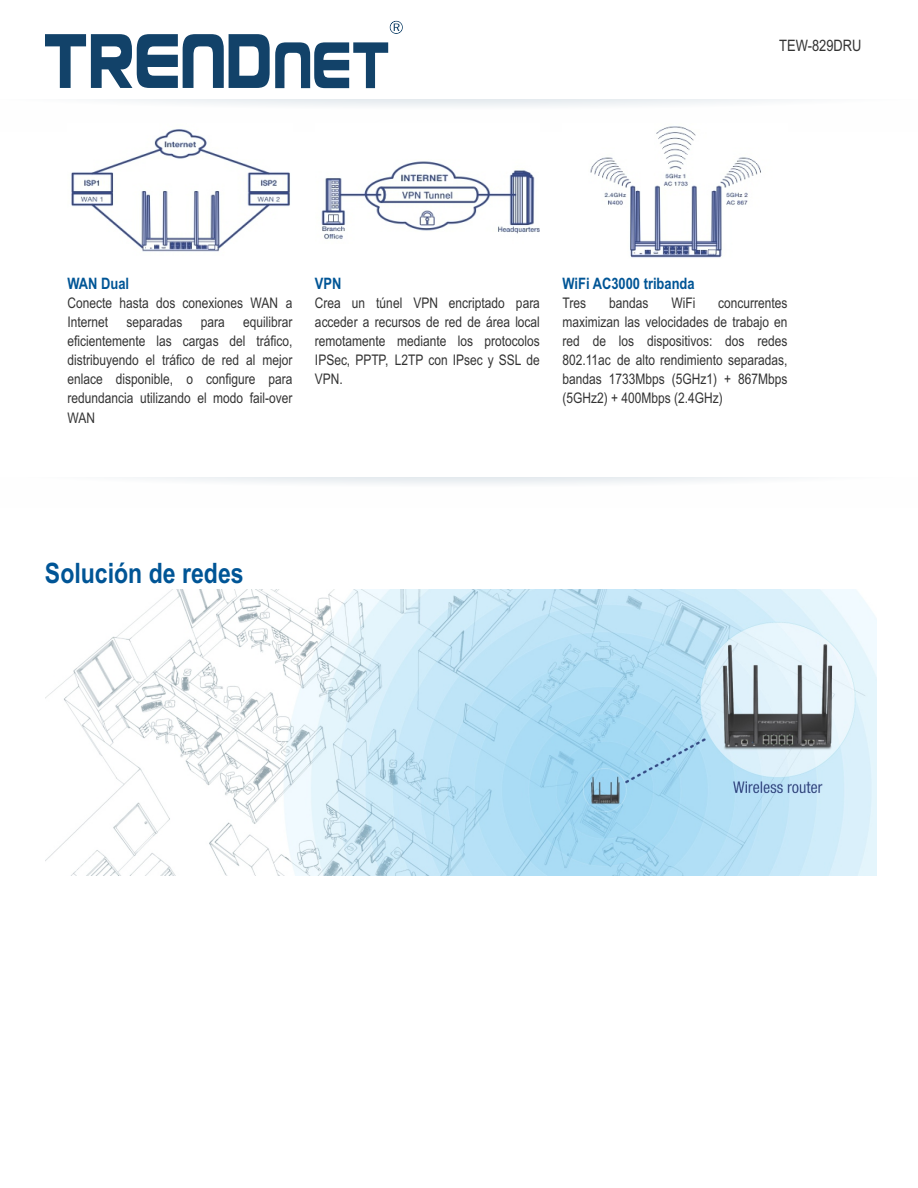
<style>
.page{position:relative;width:918px;height:1188px;background:#fff}
.page>*{position:absolute;margin:0;border:0;box-sizing:border-box;transform-origin:0 0}
.t1{font:700 28.2px "Arial Narrow";color:#005596}
.t2{font:700 15.75px "Arial Narrow";color:#005596}
.t3{font:15.75px "Arial Narrow";color:#333}
.t4{font:14.7px/19px "Arial Narrow";color:#333;text-align:justify}
</style>
<div class="page">
<svg style="left:106px;top:99px;width:693px;height:7px"></svg>
<img style="left:71px;top:129px;width:219px;height:123px">
<img style="left:321px;top:161px;width:219px;height:78px">
<img style="left:590px;top:126px;width:171px;height:132px">
<svg style="left:133px;top:477px;width:656px;height:7px"></svg>
<img style="left:46px;top:590px;width:831px;height:286px">
<svg style="left:45px;top:21px;width:358px;height:67px"></svg>
<p class="t3" style="left:779px;top:39px;width:84px">TEW-829DRU</p>
<p class="t2" style="left:68px;top:278px;width:63px">WAN Dual</p>
<p class="t4" style="left:68px;top:295px;width:226px">Conecte hasta dos conexiones WAN a<br>Internet</p>
<p class="t4" style="left:68px;top:314px;width:226px;text-indent:176px">equilibrar eficientemente las cargas del tráfico, distribuyendo el tráfico de red al mejor enlace disponible, o configure para redundancia utilizando el modo fail-over WAN</p>
<p class="t4" style="left:127px;top:314px;width:57px">separadas</p>
<p class="t4" style="left:201px;top:314px;width:25px">para</p>
<p class="t2" style="left:315px;top:278px;width:28px">VPN</p>
<p class="t4" style="left:315px;top:295px;width:226px">Crea un túnel VPN encriptado para acceder a recursos de red de área local remotamente mediante los protocolos IPSec, PPTP, L2TP con IPsec y SSL de VPN.</p>
<p class="t2" style="left:563px;top:278px;width:134px">WiFi AC3000 tribanda</p>
<p class="t4" style="left:563px;top:295px;width:25px">Tres</p>
<p class="t4" style="left:609px;top:295px;width:41px">bandas</p>
<p class="t4" style="left:671px;top:295px;width:25px">WiFi</p>
<p class="t4" style="left:563px;top:295px;width:226px;text-indent:156px">concurrentes maximizan las velocidades de trabajo en red de los dispositivos: dos redes 802.11ac de alto rendimiento separadas, bandas 1733Mbps (5GHz1) + 867Mbps (5GHz2) + 400Mbps (2.4GHz)</p>
<h1 class="t1" style="left:45px;top:563px;width:200px">Solución de redes</h1>
</div>
